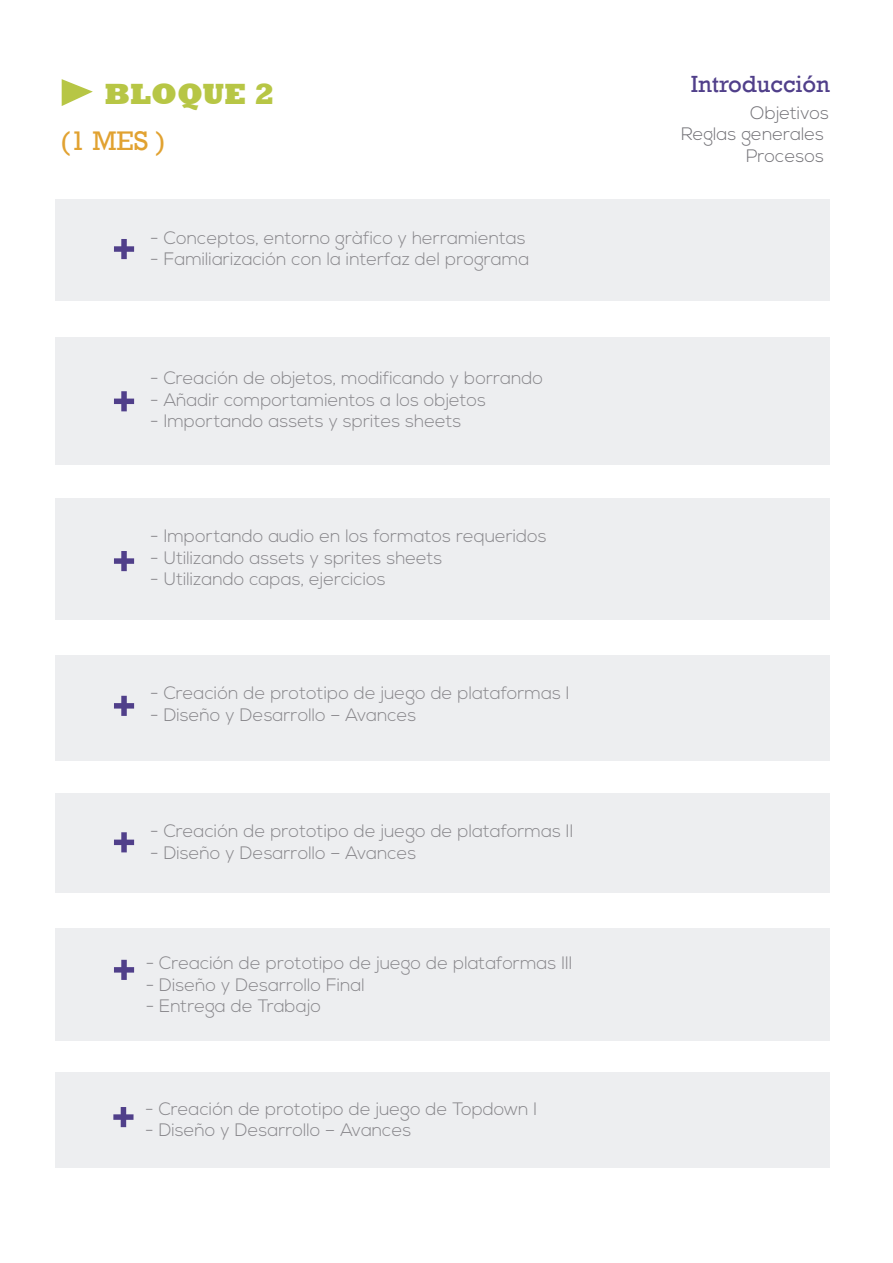
<style>
.page{position:relative;width:893px;height:1263px;background:#fff}
.page>*{position:absolute;margin:0;border:0;box-sizing:border-box;transform-origin:0 0}
.t1{font:800 30px "Rockwell";color:#b7c645}
.t2{font:27.6px "Rockwell";color:#e1a231}
.t3{font:24px "Rockwell";color:#503f8a}
.t4{font:300 18px "Nexa";color:#87868a}
.t5{font:300 18px/21.6px "Nexa";color:#727176;text-align:right}
</style>
<div class="page">
<div style="left:56px;top:199px;width:774px;height:102px;background:#edeef0"></div>
<div style="left:121px;top:239px;width:6px;height:20px;background:#503f8a"></div>
<div style="left:114px;top:246px;width:20px;height:6px;background:#503f8a"></div>
<div style="left:56px;top:928px;width:774px;height:112px;background:#edeef0"></div>
<div style="left:121px;top:960px;width:6px;height:20px;background:#503f8a"></div>
<div style="left:114px;top:967px;width:20px;height:5px;background:#503f8a"></div>
<div style="left:55px;top:1072px;width:774px;height:96px;background:#edeef0"></div>
<div style="left:121px;top:1107px;width:5px;height:20px;background:#503f8a"></div>
<div style="left:113px;top:1114px;width:21px;height:6px;background:#503f8a"></div>
<div style="left:55px;top:337px;width:774px;height:128px;background:#edeef0"></div>
<div style="left:121px;top:391px;width:6px;height:20px;background:#503f8a"></div>
<div style="left:114px;top:399px;width:20px;height:5px;background:#503f8a"></div>
<div style="left:56px;top:498px;width:774px;height:121px;background:#edeef0"></div>
<div style="left:121px;top:551px;width:6px;height:20px;background:#503f8a"></div>
<div style="left:114px;top:558px;width:20px;height:6px;background:#503f8a"></div>
<div style="left:56px;top:655px;width:774px;height:105px;background:#edeef0"></div>
<div style="left:121px;top:696px;width:6px;height:20px;background:#503f8a"></div>
<div style="left:114px;top:703px;width:20px;height:6px;background:#503f8a"></div>
<div style="left:56px;top:793px;width:774px;height:100px;background:#edeef0"></div>
<div style="left:121px;top:832px;width:6px;height:20px;background:#503f8a"></div>
<div style="left:114px;top:839px;width:20px;height:6px;background:#503f8a"></div>
<svg style="left:62px;top:79px;width:31px;height:27px"></svg>
<h1 class="t1" style="left:105px;top:76px;width:172px">BLOQUE 2</h1>
<h2 class="t2" style="left:60px;top:125px;width:107px">(1 MES )</h2>
<p class="t4" style="left:150px;top:227px;width:377px">- Conceptos, entorno gràfico y herramientas</p>
<p class="t4" style="left:150px;top:249px;width:381px">- Familiarización con la interfaz del programa</p>
<p class="t4" style="left:150px;top:367px;width:394px">- Creación de objetos, modificando y borrando</p>
<p class="t4" style="left:150px;top:389px;width:338px">- Añadir comportamientos a los objetos</p>
<p class="t4" style="left:150px;top:411px;width:313px">- Importando assets y sprites sheets</p>
<p class="t4" style="left:150px;top:526px;width:398px">- Importando audio en los formatos requeridos</p>
<p class="t4" style="left:150px;top:547px;width:294px">- Utilizando assets y sprites sheets</p>
<p class="t4" style="left:150px;top:569px;width:237px">- Utilizando capas, ejercicios</p>
<p class="t4" style="left:150px;top:682px;width:421px">- Creación de prototipo de juego de plataformas I</p>
<p class="t4" style="left:150px;top:704px;width:268px">- Diseño y Desarrollo – Avances</p>
<p class="t4" style="left:150px;top:820px;width:425px">- Creación de prototipo de juego de plataformas II</p>
<p class="t4" style="left:150px;top:842px;width:268px">- Diseño y Desarrollo – Avances</p>
<p class="t4" style="left:146px;top:952px;width:428px">- Creación de prototipo de juego de plataformas III</p>
<p class="t4" style="left:146px;top:974px;width:221px">- Diseño y Desarrollo Final</p>
<p class="t4" style="left:146px;top:996px;width:177px">- Entrega de Trabajo</p>
<p class="t4" style="left:145px;top:1098px;width:393px">- Creación de prototipo de juego de Topdown I</p>
<p class="t4" style="left:145px;top:1120px;width:268px">- Diseño y Desarrollo – Avances</p>
<h3 class="t3" style="left:691px;top:70px;width:141px">Introducción</h3>
<p class="t5" style="left:681px;top:102px;width:149px">Objetivos<br>Reglas generales<br>Procesos</p>
</div>
